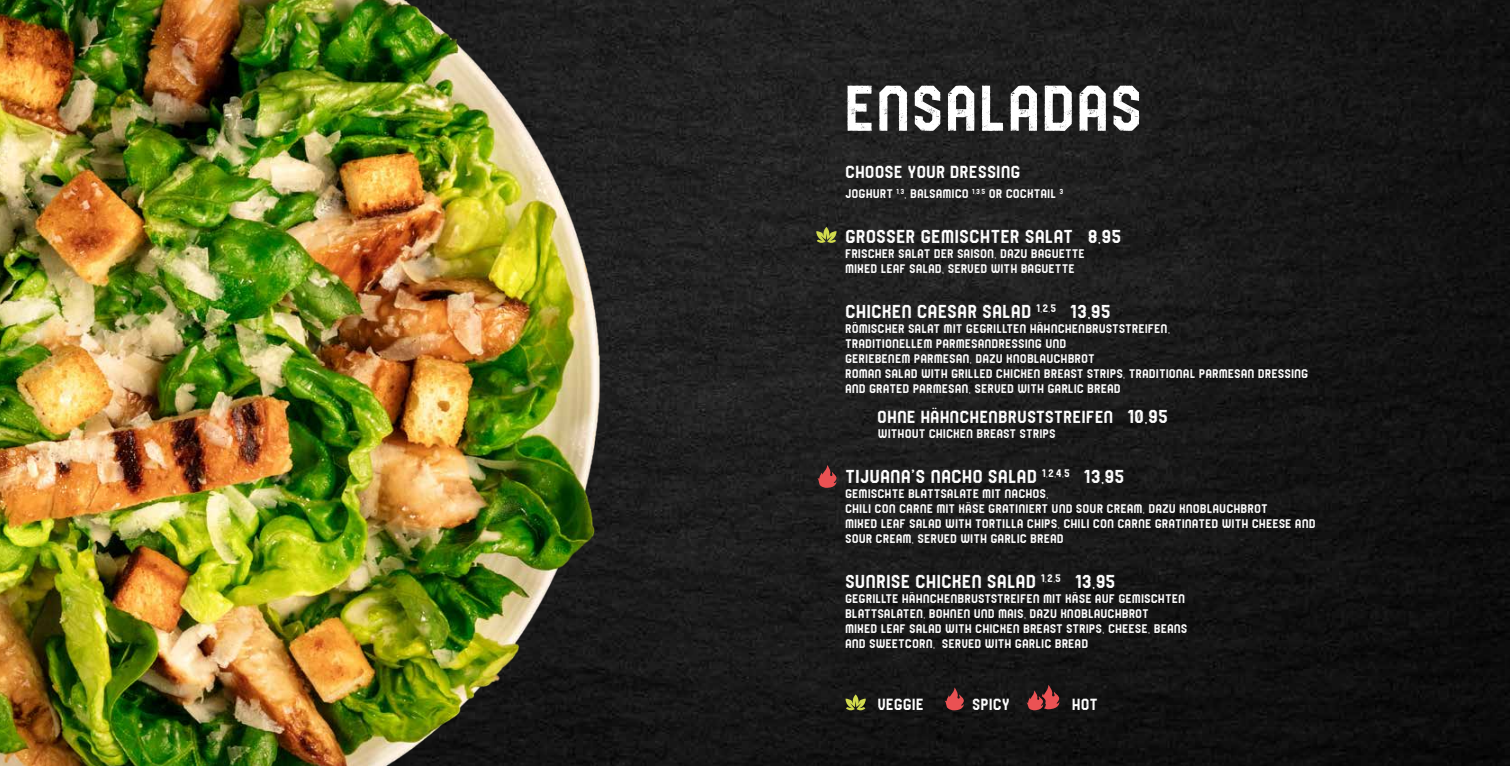
<style>
.page{position:relative;width:1510px;height:766px;background:#fff}
.page>*{position:absolute;margin:0;border:0;box-sizing:border-box;transform-origin:0 0}
.t1{font:64.75px "Douglas Calgury Block";color:#fff}
.t2{font:18.75px "Douglas Calgury Block";color:#fff}
.t3{font:17.5px "Douglas Calgury Block";color:#fff}
.t4{font:16.12px "Douglas Calgury Block";color:#fff}
.t5{font:12.5px/15px "Douglas Calgury Block";color:#fff}
.s1{font-size:18.75px}
</style>
<div class="page">
<img style="left:755px;top:0;width:754px;height:765px">
<img style="left:0;top:0;width:755px;height:765px">
<svg style="left:845px;top:694px;width:20px;height:16px"></svg>
<svg style="left:944px;top:687px;width:20px;height:23px"></svg>
<svg style="left:1025px;top:683px;width:35px;height:28px"></svg>
<svg style="left:816px;top:227px;width:20px;height:16px"></svg>
<svg style="left:817px;top:464px;width:20px;height:24px"></svg>
<h1 class="t1" style="left:843px;top:63px;width:301px">ENSALADAS</h1>
<h3 class="t3" style="left:845px;top:160px;width:177px">CHOOSE YOUR DRESSING</h3>
<p class="t5" style="left:845px;top:186px;width:220px">JOGHURT <sup>1,3</sup>, BALSAMICO <sup>1,3,5</sup> OR COCKTAIL <sup>3</sup></p>
<h2 class="t2" style="left:845px;top:223px;width:278px">GROSSER GEMISCHTER SALAT 8,95</h2>
<p class="t5" style="left:845px;top:246px;width:241px">FRISCHER SALAT DER SAISON, DAZU BAGUETTE<br>MIXED LEAF SALAD, SERVED WITH BAGUETTE</p>
<h2 class="t2" style="left:845px;top:298px;width:267px">CHICKEN CAESAR SALAD <sup>1,2,5</sup> 13,95</h2>
<p class="t5" style="left:845px;top:321px;width:465px">RÖMISCHER SALAT MIT GEGRILLTEN HÄHNCHENBRUSTSTREIFEN,<br>TRADITIONELLEM PARMESANDRESSING UND<br>GERIEBENEM PARMESAN, DAZU KNOBLAUCHBROT<br>ROMAN SALAD WITH GRILLED CHICKEN BREAST STRIPS, TRADITIONAL PARMESAN DRESSING AND GRATED PARMESAN, SERVED WITH GARLIC BREAD</p>
<h3 class="t3" style="left:877px;top:405px;width:292px">OHNE HÄHNCHENBRUSTSTREIFEN <span class="s1">10,95</span></h3>
<p class="t5" style="left:878px;top:426px;width:179px">WITHOUT CHICKEN BREAST STRIPS</p>
<h2 class="t2" style="left:845px;top:463px;width:281px">TIJUANA’S NACHO SALAD <sup>1,2,4,5</sup> 13,95</h2>
<p class="t5" style="left:845px;top:486px;width:472px">GEMISCHTE BLATTSALATE MIT NACHOS,<br>CHILI CON CARNE MIT KÄSE GRATINIERT UND SOUR CREAM, DAZU KNOBLAUCHBROT<br>MIXED LEAF SALAD WITH TORTILLA CHIPS, CHILI CON CARNE GRATINATED WITH CHEESE AND SOUR CREAM, SERVED WITH GARLIC BREAD</p>
<h2 class="t2" style="left:845px;top:568px;width:272px">SUNRISE CHICKEN SALAD <sup>1,2,5</sup> 13,95</h2>
<p class="t5" style="left:845px;top:591px;width:344px">GEGRILLTE HÄHNCHENBRUSTSTREIFEN MIT KÄSE AUF GEMISCHTEN BLATTSALATEN, BOHNEN UND MAIS, DAZU KNOBLAUCHBROT<br>MIXED LEAF SALAD WITH CHICKEN BREAST STRIPS, CHEESE, BEANS AND SWEETCORN, SERVED WITH GARLIC BREAD</p>
<p class="t4" style="left:877px;top:693px;width:48px">VEGGIE</p>
<p class="t4" style="left:972px;top:693px;width:39px">SPICY</p>
<p class="t4" style="left:1071px;top:693px;width:28px">HOT</p>
</div>
